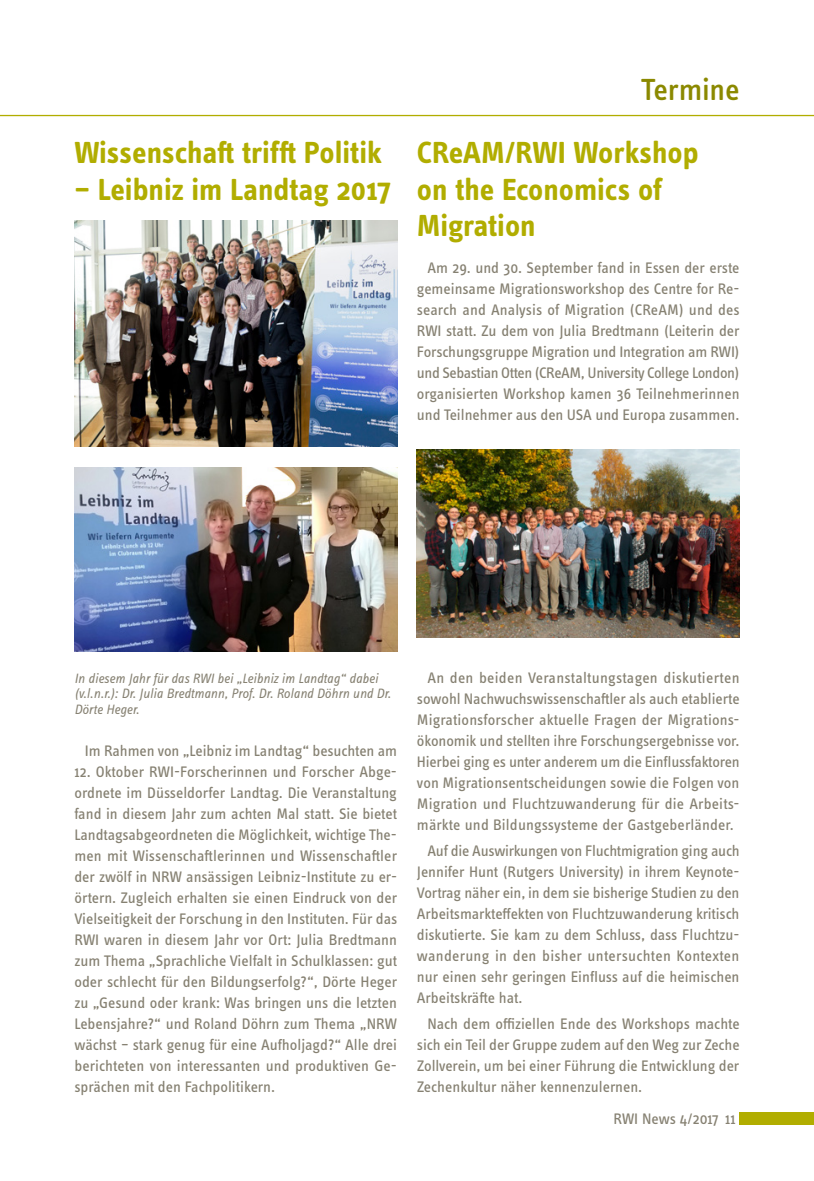
<style>
.page{position:relative;width:814px;height:1181px;background:#fff}
.page>*{position:absolute;margin:0;border:0;box-sizing:border-box;transform-origin:0 0}
.t1{font:700 31.5px/36.8px "Info OT Text";color:#b1ad00}
.t2{font:500 31.5px "Info OT Text";letter-spacing:-.01em;color:#8b8900}
.t3{font:15.75px/21px "Info OT Text";color:#868172;text-align:justify}
.t4{font:italic 14px/15.8px "Info OT Text";color:#868172}
</style>
<div class="page">
<div style="left:739px;top:1112px;width:75px;height:12px;background:#b1ad00"></div>
<hr style="left:0;top:115px;width:814px;height:1px;background:#b1ad00">
<img style="left:74px;top:467px;width:323px;height:184px">
<img style="left:74px;top:221px;width:323px;height:225px">
<img style="left:417px;top:450px;width:322px;height:187px">
<h1 class="t1" style="left:74px;top:133px;width:309px">Wissenschaft trifft Politik</h1>
<h1 class="t1" style="left:74px;top:170px;width:318px">– Leibniz im Landtag 2017</h1>
<h1 class="t2" style="left:641px;top:70px;width:100px">Termine</h1>
<h1 class="t1" style="left:417px;top:133px;width:283px">CReAM/RWI Workshop on the Economics of<br>Migration</h1>
<p class="t3" style="left:417px;top:257px;width:324px;text-indent:11px">Am 29. und 30. September fand in Essen der erste gemeinsame Migrationsworkshop des Centre for Re&shy;search and Analysis of Migration (CReAM) und des RWI statt. Zu dem von Julia Bredtmann (Leiterin der Forschungsgruppe Migration und Integration am RWI) und Sebastian Otten (CReAM, University College London) organisierten Workshop kamen 36 Teilnehmerinnen und Teilnehmer aus den USA und Europa zusammen.</p>
<p class="t4" style="left:74px;top:670px;width:318px">In diesem Jahr für das RWI bei „Leibniz im Landtag“ dabei (v.l.n.r.): Dr. Julia Bredtmann, Prof. Dr. Roland Döhrn und Dr.<br>Dörte Heger.</p>
<p class="t3" style="left:85px;top:740px;width:313px">Im Rahmen von „Leibniz im Landtag“ besuchten am</p>
<p class="t3" style="left:74px;top:761px;width:324px">12. Oktober RWI-Forscherinnen und Forscher Abge&shy;ordnete im Düsseldorfer Landtag. Die Veranstaltung fand in diesem Jahr zum achten Mal statt. Sie bietet Landtagsabgeordneten die Möglichkeit, wichtige The&shy;men mit Wissenschaftlerinnen und Wissenschaftler der zwölf in NRW ansässigen Leibniz-Institute zu er&shy;örtern. Zugleich erhalten sie einen Eindruck von der Vielseitigkeit der Forschung in den Instituten. Für das RWI waren in diesem Jahr vor Ort: Julia Bredtmann zum Thema „Sprachliche Vielfalt in Schulklassen: gut oder schlecht für den Bildungserfolg?“, Dörte Heger zu „Gesund oder krank: Was bringen uns die letzten Lebensjahre?“ und Roland Döhrn zum Thema „NRW wächst – stark genug für eine Aufholjagd?“ Alle drei berichteten von interessanten und produktiven Ge&shy;sprächen mit den Fachpolitikern.</p>
<p class="t3" style="left:417px;top:666px;width:324px;text-indent:11px">An den beiden Veranstaltungstagen diskutierten sowohl Nachwuchswissenschaftler als auch etablierte Migrationsforscher aktuelle Fragen der Migrations&shy;ökonomik und stellten ihre Forschungsergebnisse vor.<br>Hierbei ging es unter anderem um die Einflussfaktoren von Migrationsentscheidungen sowie die Folgen von Migration und Fluchtzuwanderung für die Arbeits&shy;märkte und Bildungssysteme der Gastgeberländer.</p>
<p class="t3" style="left:417px;top:840px;width:324px;text-indent:11px">Auf die Auswirkungen von Fluchtmigration ging auch Jennifer Hunt (Rutgers University) in ihrem Keynote-Vortrag näher ein, in dem sie bisherige Studien zu den Arbeitsmarkteffekten von Fluchtzuwanderung kritisch diskutierte. Sie kam zu dem Schluss, dass Fluchtzu&shy;wanderung in den bisher untersuchten Kontexten nur einen sehr geringen Einfluss auf die heimischen Arbeitskräfte hat.</p>
<p class="t3" style="left:417px;top:1013px;width:324px;text-indent:11px">Nach dem offiziellen Ende des Workshops machte sich ein Teil der Gruppe zudem auf den Weg zur Zeche Zollverein, um bei einer Führung die Entwicklung der Zechenkultur näher kennenzulernen.</p>
<p class="t3" style="left:613px;top:1107px;width:124px">RWI News 4/2017 11</p>
</div>
